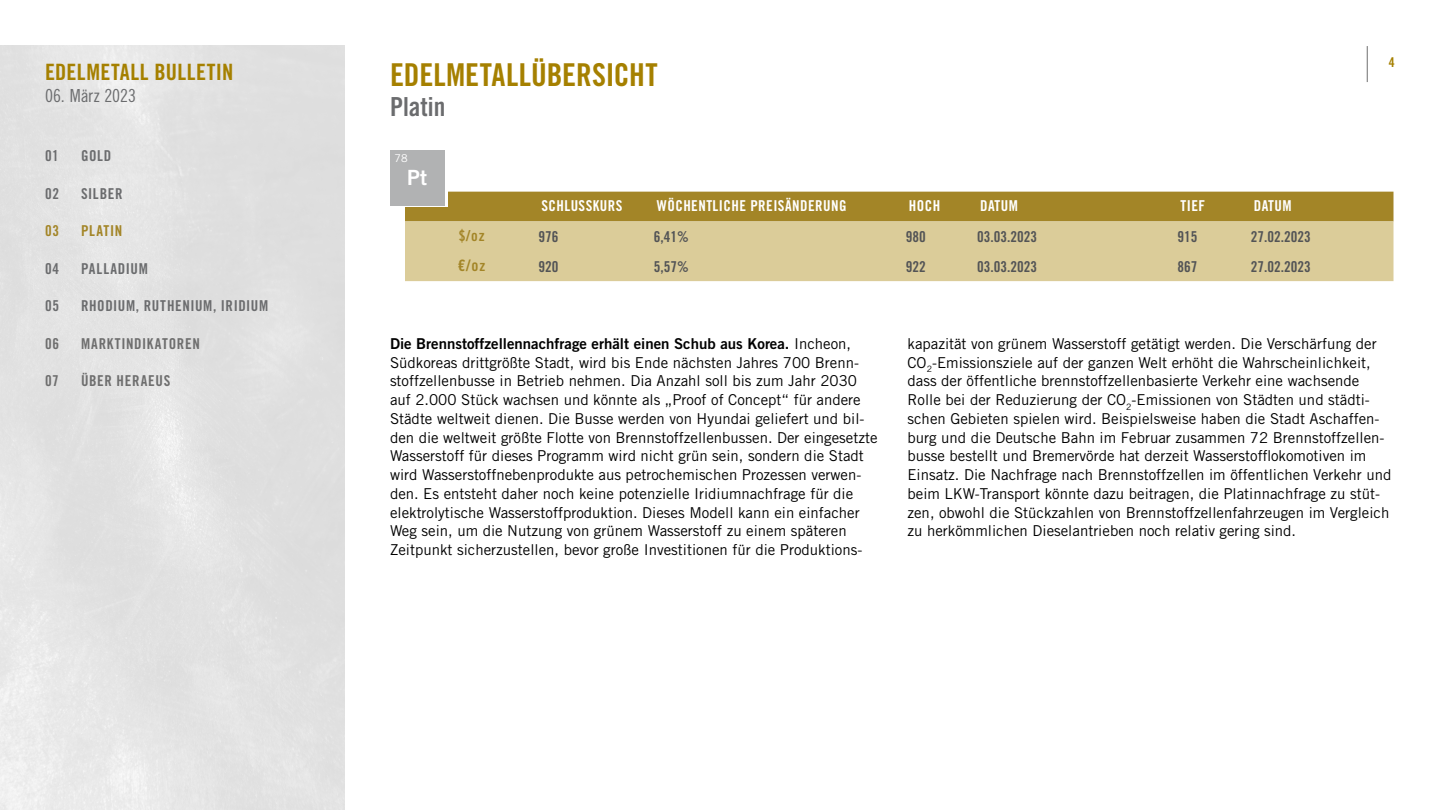
<style>
.page{position:relative;width:1440px;height:810px;background:#fff}
.page>*{position:absolute;margin:0;border:0;box-sizing:border-box;transform-origin:0 0}
.t1{font:31.5px "Trade Gothic LT Pro Bd Cn 20";color:#a58000}
.t2{font:26.25px "Trade Gothic LT Pro Bd Cn 20";color:#6b6c6e}
.t3{font:22.5px "Trade Gothic LT Pro Bd Cn 20";letter-spacing:.02em;color:#a58000}
.t4{font:21px "Trade Gothic LT Pro Bd 2";color:#fff}
.t5{font:18px "Trade Gothic LT Pro Cn 18";letter-spacing:-.005em;color:#6b6c6e}
.t6{font:15.75px "Trade Gothic LT Pro Bd Cn 20";color:#a38527}
.t7{font:15px/18.8px "Trade Gothic LT Pro";color:#000}
.t8{font:15px "Trade Gothic LT Pro Bd Cn 20";color:#535456}
.t9{font:15px "Trade Gothic LT Pro Bd 2";color:#000}
.t10{font:15px "Trade Gothic LT Pro Bd Cn 20";letter-spacing:.03em;color:#fff}
.t11{font:15px "Trade Gothic LT Pro Bd Cn 20";letter-spacing:.04em;color:#6b6c6e}
.t12{font:15px "Trade Gothic LT Pro Bd Cn 20";letter-spacing:.05em;color:#6e6e6e}
.t13{font:15px "Trade Gothic LT Pro Bd Cn 20";letter-spacing:.05em;color:#a38527}
.t14{font:13.5px "Trade Gothic LT Pro Bd Cn 20";color:#a58000}
.t15{font:10.8px "Trade Gothic LT Pro";color:#fff}
.s1{font-size:15px}
.s2{font-family:"Trade Gothic LT Pro"}
</style>
<div class="page">
<hr style="left:1367px;top:46px;width:1px;height:36px;background:#6e6e6e">
<div style="left:405px;top:192px;width:989px;height:29px;background:#a38527"></div>
<div style="left:405px;top:221px;width:989px;height:60px;background:#dbcc99"></div>
<div style="left:393px;top:152px;width:54px;height:55px;background:linear-gradient(to bottom,#fff,#fff)"></div>
<div style="left:390px;top:150px;width:54px;height:55px;background:#b1b2b3"></div>
<h3 class="t3" style="left:45px;top:58px;width:190px">EDELMETALL BULLETIN</h3>
<p class="t5" style="left:45px;top:85px;width:93px">06. März 2023</p>
<p class="t11" style="left:45px;top:147px;width:15px">01</p>
<p class="t11" style="left:81px;top:147px;width:32px">GOLD</p>
<p class="t11" style="left:45px;top:184px;width:16px">02</p>
<p class="t11" style="left:81px;top:184px;width:43px">SILBER</p>
<p class="t13" style="left:45px;top:222px;width:16px">03</p>
<p class="t13" style="left:81px;top:222px;width:43px">PLATIN</p>
<p class="t11" style="left:45px;top:259px;width:16px">04</p>
<p class="t11" style="left:81px;top:259px;width:68px">PALLADIUM</p>
<p class="t11" style="left:45px;top:297px;width:16px">05</p>
<p class="t11" style="left:81px;top:297px;width:189px">RHODIUM, RUTHENIUM, IRIDIUM</p>
<p class="t12" style="left:45px;top:334px;width:16px">06</p>
<p class="t12" style="left:81px;top:334px;width:120px">MARKTINDIKATOREN</p>
<p class="t12" style="left:45px;top:372px;width:15px">07</p>
<p class="t12" style="left:81px;top:372px;width:91px">ÜBER HERAEUS</p>
<h1 class="t1" style="left:390px;top:56px;width:269px">EDELMETALLÜBERSICHT</h1>
<h2 class="t2" style="left:390px;top:91px;width:57px">Platin</h2>
<p class="t15" style="left:395px;top:152px;width:15px">78</p>
<h3 class="t4" style="left:407px;top:164px;width:21px">Pt</h3>
<p class="t10" style="left:541px;top:196px;width:83px">SCHLUSSKURS</p>
<p class="t10" style="left:657px;top:196px;width:191px">WÖCHENTLICHE PREISÄNDERUNG</p>
<p class="t10" style="left:909px;top:196px;width:33px">HOCH</p>
<p class="t10" style="left:980px;top:196px;width:39px">DATUM</p>
<p class="t10" style="left:1180px;top:196px;width:26px">TIEF</p>
<p class="t10" style="left:1254px;top:196px;width:39px">DATUM</p>
<p class="t13" style="left:459px;top:226px;width:28px">$/oz</p>
<p class="t8" style="left:538px;top:227px;width:21px">976</p>
<p class="t8" style="left:654px;top:227px;width:36px">6,41%</p>
<p class="t8" style="left:906px;top:227px;width:21px">980</p>
<p class="t8" style="left:977px;top:227px;width:61px">03.03.2023</p>
<p class="t8" style="left:1177px;top:227px;width:21px">915</p>
<p class="t8" style="left:1251px;top:227px;width:61px">27.02.2023</p>
<p class="t6" style="left:458px;top:256px;width:29px">€/o<span class="s1">z</span></p>
<p class="t8" style="left:538px;top:257px;width:21px">920</p>
<p class="t8" style="left:654px;top:257px;width:36px">5,57%</p>
<p class="t8" style="left:906px;top:257px;width:21px">922</p>
<p class="t8" style="left:977px;top:257px;width:61px">03.03.2023</p>
<p class="t8" style="left:1177px;top:257px;width:21px">867</p>
<p class="t8" style="left:1251px;top:257px;width:61px">27.02.2023</p>
<p class="t14" style="left:1389px;top:54px;width:7px">4</p>
<p class="t9" style="left:390px;top:334px;width:463px">Die Brennstoffzellennachfrage erhält einen Schub aus Korea. <span class="s2">Incheon,</span></p>
<p class="t7" style="left:390px;top:353px;width:489px">Südkoreas drittgrößte Stadt, wird bis Ende nächsten Jahres 700 Brenn&shy;stoffzellenbusse in Betrieb nehmen. Dia Anzahl soll bis zum Jahr 2030 auf 2.000 Stück wachsen und könnte als „Proof of Concept“ für andere Städte weltweit dienen. Die Busse werden von Hyundai geliefert und bil&shy;den die weltweit größte Flotte von Brennstoffzellenbussen. Der eingesetzte Wasserstoff für dieses Programm wird nicht grün sein, sondern die Stadt wird Wasserstoffnebenprodukte aus petrochemischen Prozessen verwen&shy;den. Es entsteht daher noch keine potenzielle Iridiumnachfrage für die elektrolytische Wasserstoffproduktion. Dieses Modell kann ein einfacher Weg sein, um die Nutzung von grünem Wasserstoff zu einem späteren Zeitpunkt sicherzustellen, bevor große Investitionen für die Produktions-</p>
<p class="t7" style="left:908px;top:334px;width:485px">kapazität von grünem Wasserstoff getätigt werden. Die Verschärfung der CO<sub>2</sub>-Emissionsziele auf der ganzen Welt erhöht die Wahrscheinlichkeit, dass der öffentliche brennstoffzellenbasierte Verkehr eine wachsende Rolle bei der Reduzierung der CO<sub>2</sub>-Emissionen von Städten und städti&shy;schen Gebieten spielen wird. Beispielsweise haben die Stadt Aschaffen&shy;burg und die Deutsche Bahn im Februar zusammen 72 Brennstoffzellen&shy;busse bestellt und Bremervörde hat derzeit Wasserstofflokomotiven im Einsatz. Die Nachfrage nach Brennstoffzellen im öffentlichen Verkehr und beim LKW-Transport könnte dazu beitragen, die Platinnachfrage zu stüt&shy;zen, obwohl die Stückzahlen von Brennstoffzellenfahrzeugen im Vergleich zu herkömmlichen Dieselantrieben noch relativ gering sind.</p>
</div>
